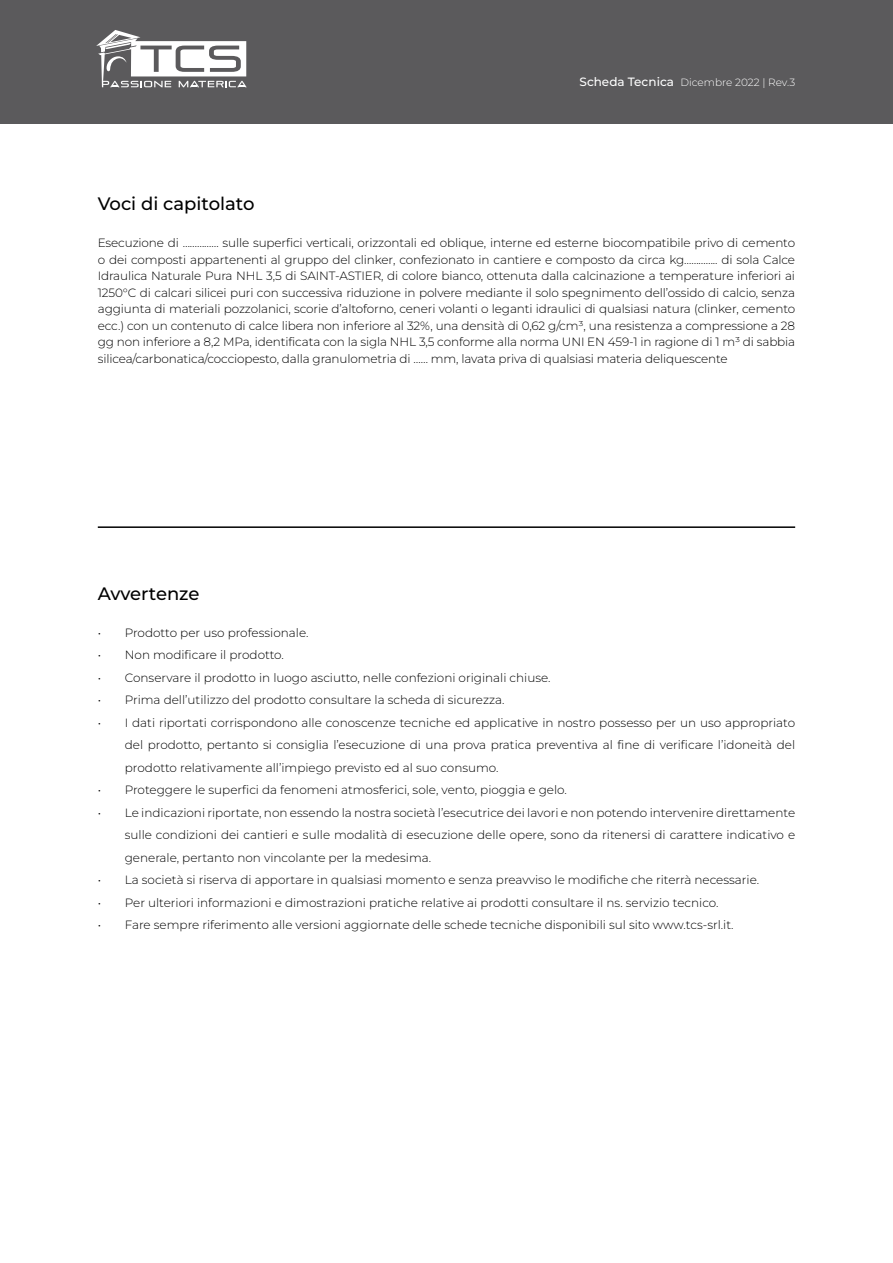
<style>
.page{position:relative;width:893px;height:1263px;background:#fff}
.page>*{position:absolute;margin:0;border:0;box-sizing:border-box;transform-origin:0 0}
.t1{font:100 18px "Montserrat";color:#000}
.t2{font:300 12px/16.5px "Montserrat";color:#000;text-align:justify}
.t3{font:300 10.5px "Montserrat";color:#fff}
.s1{font-weight:100;font-size:12px}
</style>
<div class="page">
<div style="left:0;top:0;width:893px;height:123px;background:#5b5a5c"></div>
<svg style="left:96px;top:30px;width:151px;height:57px"></svg>
<hr style="left:98px;top:526px;width:697px;height:2px;background:#000">
<p class="t3" style="left:580px;top:75px;width:217px"><span class="s1">Scheda Tecnica</span> Dicembre 2022 | Rev.3</p>
<h1 class="t1" style="left:98px;top:192px;width:158px">Voci di capitolato</h1>
<p class="t2" style="left:98px;top:234px;width:699px">Esecuzione di …………… sulle superfici verticali, orizzontali ed oblique, interne ed esterne biocompatibile privo di cemento o dei composti appartenenti al gruppo del clinker, confezionato in cantiere e composto da circa kg………….. di sola Calce Idraulica Naturale Pura NHL 3,5 di SAINT-ASTIER, di colore bianco, ottenuta dalla calcinazione a temperature inferiori ai 1250°C di calcari silicei puri con successiva riduzione in polvere mediante il solo spegnimento dell’ossido di calcio, senza aggiunta di materiali pozzolanici, scorie d’altoforno, ceneri volanti o leganti idraulici di qualsiasi natura (clinker, cemento ecc.) con un contenuto di calce libera non inferiore al 32%, una densità di 0,62 g/cm³, una resistenza a compressione a 28 gg non inferiore a 8,2 MPa, identificata con la sigla NHL 3,5 conforme alla norma UNI EN 459-1 in ragione di 1 m³ di sabbia silicea/carbonatica/cocciopesto, dalla granulometria di …… mm, lavata priva di qualsiasi materia deliquescente</p>
<h1 class="t1" style="left:98px;top:581px;width:103px">Avvertenze</h1>
<p class="t2" style="left:98px;top:624px;width:212px">• Prodotto per uso professionale.</p>
<p class="t2" style="left:98px;top:646px;width:188px">• Non modificare il prodotto.</p>
<p class="t2" style="left:98px;top:669px;width:454px">• Conservare il prodotto in luogo asciutto, nelle confezioni originali chiuse.</p>
<p class="t2" style="left:98px;top:691px;width:408px">• Prima dell’utilizzo del prodotto consultare la scheda di sicurezza.</p>
<p class="t2" style="left:125px;top:711px;width:672px;line-height:22.5px;text-indent:-27px">• I dati riportati corrispondono alle conoscenze tecniche ed applicative in nostro possesso per un uso appropriato del prodotto, pertanto si consiglia l’esecuzione di una prova pratica preventiva al fine di verificare l’idoneità del prodotto relativamente all’impiego previsto ed al suo consumo.</p>
<p class="t2" style="left:98px;top:781px;width:471px">• Proteggere le superfici da fenomeni atmosferici, sole, vento, pioggia e gelo.</p>
<p class="t2" style="left:125px;top:801px;width:672px;line-height:22.5px;text-indent:-27px">• Le indicazioni riportate, non essendo la nostra società l’esecutrice dei lavori e non potendo intervenire direttamente sulle condizioni dei cantieri e sulle modalità di esecuzione delle opere, sono da ritenersi di carattere indicativo e generale, pertanto non vincolante per la medesima.</p>
<p class="t2" style="left:98px;top:871px;width:663px">• La società si riserva di apportare in qualsiasi momento e senza preavviso le modifiche che riterrà necessarie.</p>
<p class="t2" style="left:98px;top:894px;width:622px">• Per ulteriori informazioni e dimostrazioni pratiche relative ai prodotti consultare il ns. servizio tecnico.</p>
<p class="t2" style="left:98px;top:916px;width:637px">• Fare sempre riferimento alle versioni aggiornate delle schede tecniche disponibili sul sito www.tcs-srl.it.</p>
</div>
